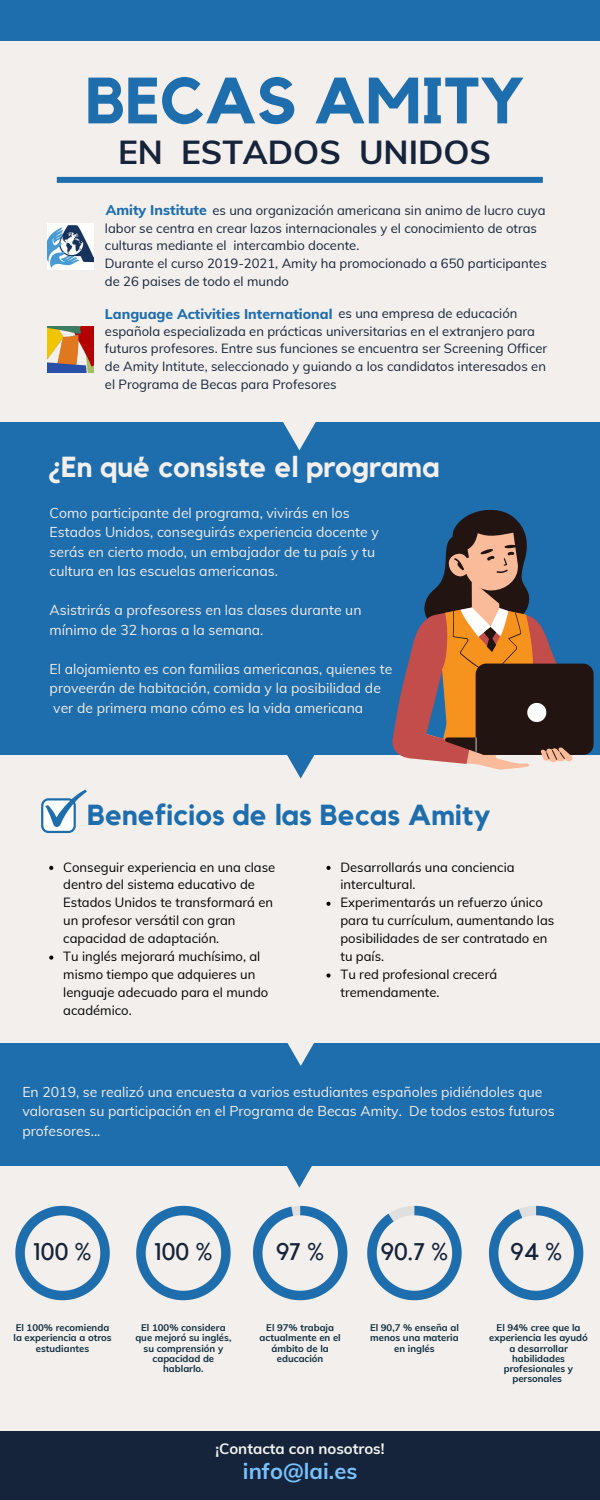
<style>
.page{position:relative;width:600px;height:1500px;background:#f3efec}
.page>*{position:absolute;margin:0;border:0;box-sizing:border-box;transform-origin:0 0}
.t1{font:700 64.5px "Kollektif";color:#1e6dad}
.t2{font:700 33.3px "Muli";color:#15243a}
.t3{font:700 28.9px "Kollektif";color:#1e6dad}
.t4{font:700 28.9px "Kollektif";color:#f3efec}
.t5{font:24px "Kollektif";color:#15243a}
.t6{font:700 22px "Muli";color:#78c2ff}
.t7{font:700 15px "Muli";color:#f5f5ef}
.t8{font:14px/19.5px "Muli";color:#f3efec}
.t9{font:800 14px "Muli";color:#1e6dad}
.t10{font:13px/17.9px "Muli";color:#15243a}
.t11{font:13px/17.9px "Muli";color:#000}
.t12{font:700 9.6px/10.1px "Muli";color:#0d2d40;text-align:center}
.s1{font-weight:800;font-size:14px;color:#1e6dad}
.s2{font-weight:400;font-size:13px;color:#15243a}
</style>
<div class="page">
<div style="left:0;top:1431px;width:600px;height:69px;background:#15243a"></div>
<div style="left:57px;top:177px;width:486px;height:6px;background:#1e6dad"></div>
<div style="left:0;top:0;width:600px;height:40px;background:#1e6dad"></div>
<div style="left:0;top:1043px;width:600px;height:122px;background:#1e6dad"></div>
<svg style="left:287px;top:1043px;width:27px;height:23px"></svg>
<svg style="left:273px;top:1165px;width:53px;height:23px"></svg>
<svg style="left:15px;top:1206px;width:95px;height:94px"></svg>
<svg style="left:136px;top:1206px;width:95px;height:94px"></svg>
<svg style="left:367px;top:1206px;width:95px;height:94px"></svg>
<svg style="left:253px;top:1206px;width:94px;height:94px"></svg>
<svg style="left:489px;top:1206px;width:94px;height:94px"></svg>
<svg style="left:41px;top:790px;width:46px;height:43px"></svg>
<div style="left:0;top:422px;width:600px;height:333px;background:#1e6dad"></div>
<svg style="left:287px;top:755px;width:28px;height:24px"></svg>
<svg style="left:283px;top:422px;width:33px;height:28px"></svg>
<svg style="left:392px;top:509px;width:202px;height:260px"></svg>
<img style="left:47px;top:327px;width:46px;height:45px">
<img style="left:47px;top:224px;width:46px;height:45px">
<svg style="left:49px;top:866px;width:4px;height:4px"></svg>
<svg style="left:49px;top:956px;width:4px;height:4px"></svg>
<svg style="left:326px;top:866px;width:5px;height:4px"></svg>
<svg style="left:326px;top:902px;width:5px;height:4px"></svg>
<svg style="left:326px;top:973px;width:5px;height:5px"></svg>
<p class="t1" style="left:85px;top:71px;width:441px">BECAS AMITY</p>
<p class="t2" style="left:118px;top:131px;width:375px">EN ESTADOS UNIDOS</p>
<p class="t10" style="left:105px;top:201px;width:442px"><span class="s1">Amity Institute</span> es una organización americana sin animo de lucro cuya labor se centra en crear lazos internacionales y el conocimiento de otras culturas mediante el intercambio docente.</p>
<p class="t10" style="left:105px;top:255px;width:443px">Durante el curso 2019-2021, Amity ha promocionado a 650 participantes de 26 paises de todo el mundo</p>
<p class="t9" style="left:105px;top:305px;width:414px">Language Activities International <span class="s2">es una empresa de educación</span></p>
<p class="t10" style="left:105px;top:322px;width:444px">española especializada en prácticas universitarias en el extranjero para futuros profesores. Entre sus funciones se encuentra ser Screening Officer de Amity Intitute, seleccionado y guiando a los candidatos interesados en el Programa de Becas para Profesores</p>
<p class="t4" style="left:49px;top:453px;width:392px">¿En qué consiste el programa</p>
<p class="t8" style="left:50px;top:502px;width:331px">Como participante del programa, vivirás en los Estados Unidos, conseguirás experiencia docente y serás en cierto modo, un embajador de tu país y tu cultura en las escuelas americanas.</p>
<p class="t8" style="left:50px;top:600px;width:313px">Asistrirás a profesoress en las clases durante un mínimo de 32 horas a la semana.</p>
<p class="t8" style="left:50px;top:658px;width:344px">El alojamiento es con familias americanas, quienes te proveerán de habitación, comida y la posibilidad de ver de primera mano cómo es la vida americana</p>
<p class="t3" style="left:87px;top:802px;width:405px">Beneficios de las Becas Amity</p>
<p class="t11" style="left:63px;top:858px;width:214px">Conseguir experiencia en una clase dentro del sistema educativo de<br>Estados Unidos te transformará en un profesor versátil con gran capacidad de adaptación.</p>
<p class="t11" style="left:63px;top:947px;width:207px">Tu inglés mejorará muchísimo, al mismo tiempo que adquieres un lenguaje adecuado para el mundo académico.</p>
<p class="t11" style="left:340px;top:858px;width:176px">Desarrollarás una conciencia intercultural.</p>
<p class="t11" style="left:340px;top:894px;width:215px">Experimentarás un refuerzo único para tu currículum, aumentando las posibilidades de ser contratado en tu país.</p>
<p class="t11" style="left:340px;top:965px;width:158px">Tu red profesional crecerá tremendamente.</p>
<p class="t8" style="left:22px;top:1082px;width:534px">En 2019, se realizó una encuesta a varios estudiantes españoles pidiéndoles que valorasen su participación en el Programa de Becas Amity. De todos estos futuros profesores...</p>
<p class="t5" style="left:34px;top:1241px;width:59px">100 %</p>
<p class="t5" style="left:155px;top:1241px;width:59px">100 %</p>
<p class="t5" style="left:276px;top:1241px;width:49px">97 %</p>
<p class="t5" style="left:381px;top:1241px;width:69px">90.7 %</p>
<p class="t5" style="left:510px;top:1241px;width:53px">94 %</p>
<p class="t12" style="left:13px;top:1323px;width:100px">El 100% recomienda la experiencia a otros estudiantes</p>
<p class="t12" style="left:135px;top:1323px;width:98px">El 100% considera que mejoró su inglés, su comprensión y capacidad de hablarlo.</p>
<p class="t12" style="left:370px;top:1323px;width:90px">El 90,7 % enseña al menos una materia en inglés</p>
<p class="t12" style="left:260px;top:1323px;width:83px">El 97% trabaja actualmente en el ámbito de la educación</p>
<p class="t12" style="left:489px;top:1323px;width:100px">El 94% cree que la experiencia les ayudó a desarrollar habilidades profesionales y personales</p>
<p class="t7" style="left:215px;top:1439px;width:171px">¡Contacta con nosotros!</p>
<p class="t6" style="left:243px;top:1457px;width:116px">info@lai.es</p>
</div>
